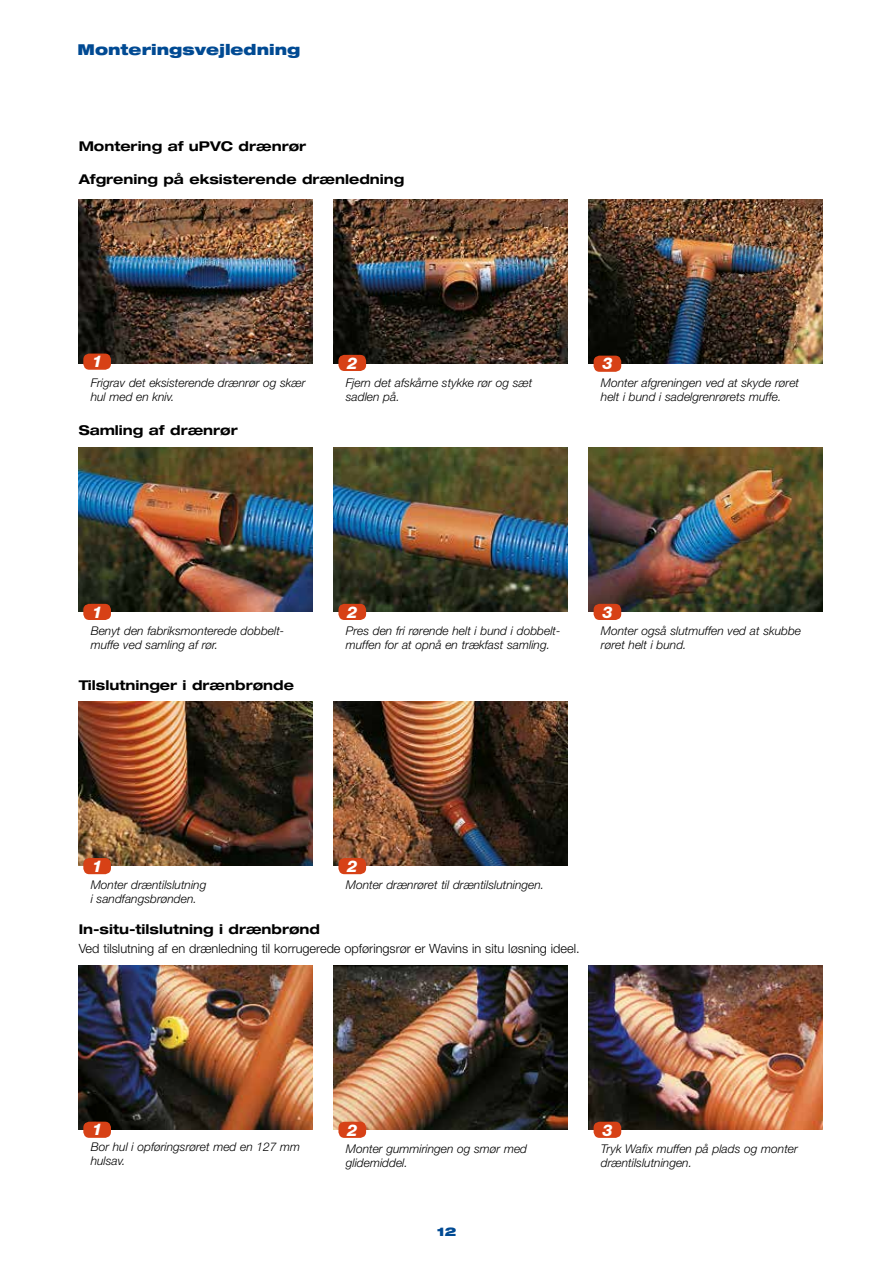
<style>
.page{position:relative;width:893px;height:1263px;background:#fff}
.page>*{position:absolute;margin:0;border:0;box-sizing:border-box;transform-origin:0 0}
.t1{font:italic 800 16.2px "Helvetica Neue";color:#fff}
.t2{font:900 expanded 15px "Helvetica Neue";color:#004a93}
.t3{font:700 expanded 13.5px "Helvetica Neue";color:#000}
.t4{font:300 12.75px "Helvetica Neue";color:#000}
.t5{font:italic 300 12px/13.5px "Helvetica Neue";color:#000}
.t6{font:900 expanded 12px "Helvetica Neue";color:#004a93}
</style>
<div class="page">
<img style="left:79px;top:199px;width:234px;height:165px">
<div style="left:83px;top:354px;width:28px;height:16px;background:#d74116;border-radius:6px"></div>
<img style="left:334px;top:199px;width:234px;height:165px">
<div style="left:338px;top:355px;width:28px;height:16px;background:#d74116;border-radius:6px"></div>
<img style="left:589px;top:199px;width:234px;height:165px">
<div style="left:594px;top:356px;width:27px;height:16px;background:#d74116;border-radius:6px"></div>
<img style="left:79px;top:447px;width:234px;height:165px">
<img style="left:589px;top:447px;width:234px;height:165px">
<div style="left:594px;top:604px;width:27px;height:16px;background:#d74116;border-radius:6px"></div>
<img style="left:334px;top:447px;width:234px;height:165px">
<div style="left:338px;top:604px;width:28px;height:16px;background:#d74116;border-radius:6px"></div>
<div style="left:83px;top:604px;width:28px;height:16px;background:#d74116;border-radius:6px"></div>
<img style="left:79px;top:702px;width:234px;height:164px">
<div style="left:83px;top:858px;width:28px;height:16px;background:#d74116;border-radius:6px"></div>
<img style="left:334px;top:702px;width:234px;height:164px">
<div style="left:338px;top:858px;width:28px;height:16px;background:#d74116;border-radius:6px"></div>
<img style="left:79px;top:965px;width:234px;height:164px">
<div style="left:83px;top:1122px;width:28px;height:16px;background:#d74116;border-radius:6px"></div>
<img style="left:334px;top:965px;width:234px;height:164px">
<div style="left:338px;top:1122px;width:28px;height:16px;background:#d74116;border-radius:6px"></div>
<img style="left:589px;top:965px;width:234px;height:164px">
<div style="left:594px;top:1122px;width:27px;height:16px;background:#d74116;border-radius:6px"></div>
<p class="t2" style="left:78px;top:40px;width:224px">Monteringsvejledning</p>
<p class="t3" style="left:79px;top:138px;width:229px">Montering af uPVC drænrør</p>
<p class="t3" style="left:79px;top:171px;width:327px">Afgrening på eksisterende drænledning</p>
<h1 class="t1" style="left:92px;top:352px;width:12px">1</h1>
<p class="t5" style="left:91px;top:376px;width:216px">Frigrav det eksisterende drænrør og skær hul med en kniv.</p>
<p class="t3" style="left:79px;top:422px;width:161px">Samling af drænrør</p>
<h1 class="t1" style="left:347px;top:353px;width:12px">2</h1>
<p class="t5" style="left:346px;top:376px;width:188px">Fjern det afskårne stykke rør og sæt sadlen på.</p>
<h1 class="t1" style="left:602px;top:354px;width:12px">3</h1>
<p class="t5" style="left:601px;top:376px;width:200px">Monter afgreningen ved at skyde røret helt i bund i sadelgrenrørets muffe.</p>
<h1 class="t1" style="left:92px;top:602px;width:12px">1</h1>
<h1 class="t1" style="left:347px;top:602px;width:12px">2</h1>
<h1 class="t1" style="left:602px;top:602px;width:12px">3</h1>
<p class="t5" style="left:91px;top:624px;width:195px">Benyt den fabriksmonterede dobbelt&shy;muffe ved samling af rør.</p>
<p class="t5" style="left:346px;top:624px;width:216px">Pres den fri rørende helt i bund i dobbelt&shy;muffen for at opnå en trækfast samling.</p>
<p class="t5" style="left:601px;top:624px;width:202px">Monter også slutmuffen ved at skubbe røret helt i bund.</p>
<p class="t3" style="left:79px;top:677px;width:217px">Tilslutninger i drænbrønde</p>
<h1 class="t1" style="left:92px;top:856px;width:12px">1</h1>
<p class="t5" style="left:91px;top:878px;width:117px">Monter dræntilslutning i sandfangsbrønden.</p>
<h1 class="t1" style="left:347px;top:856px;width:12px">2</h1>
<p class="t5" style="left:346px;top:878px;width:200px">Monter drænrøret til dræntilslutningen.</p>
<p class="t3" style="left:79px;top:920px;width:243px">In-situ-tilslutning i drænbrønd</p>
<p class="t4" style="left:79px;top:941px;width:503px">Ved tilslutning af en drænledning til korrugerede opføringsrør er Wavins in situ løsning ideel.</p>
<h1 class="t1" style="left:92px;top:1120px;width:12px">1</h1>
<p class="t5" style="left:91px;top:1140px;width:211px">Bor hul i opføringsrøret med en 127 mm hulsav.</p>
<h1 class="t1" style="left:347px;top:1120px;width:12px">2</h1>
<p class="t5" style="left:346px;top:1142px;width:183px">Monter gummiringen og smør med glidemiddel.</p>
<p class="t6" style="left:437px;top:1224px;width:21px">12</p>
<h1 class="t1" style="left:602px;top:1120px;width:12px">3</h1>
<p class="t5" style="left:601px;top:1142px;width:198px">Tryk Wafix muffen på plads og monter dræntilslutningen.</p>
</div>
